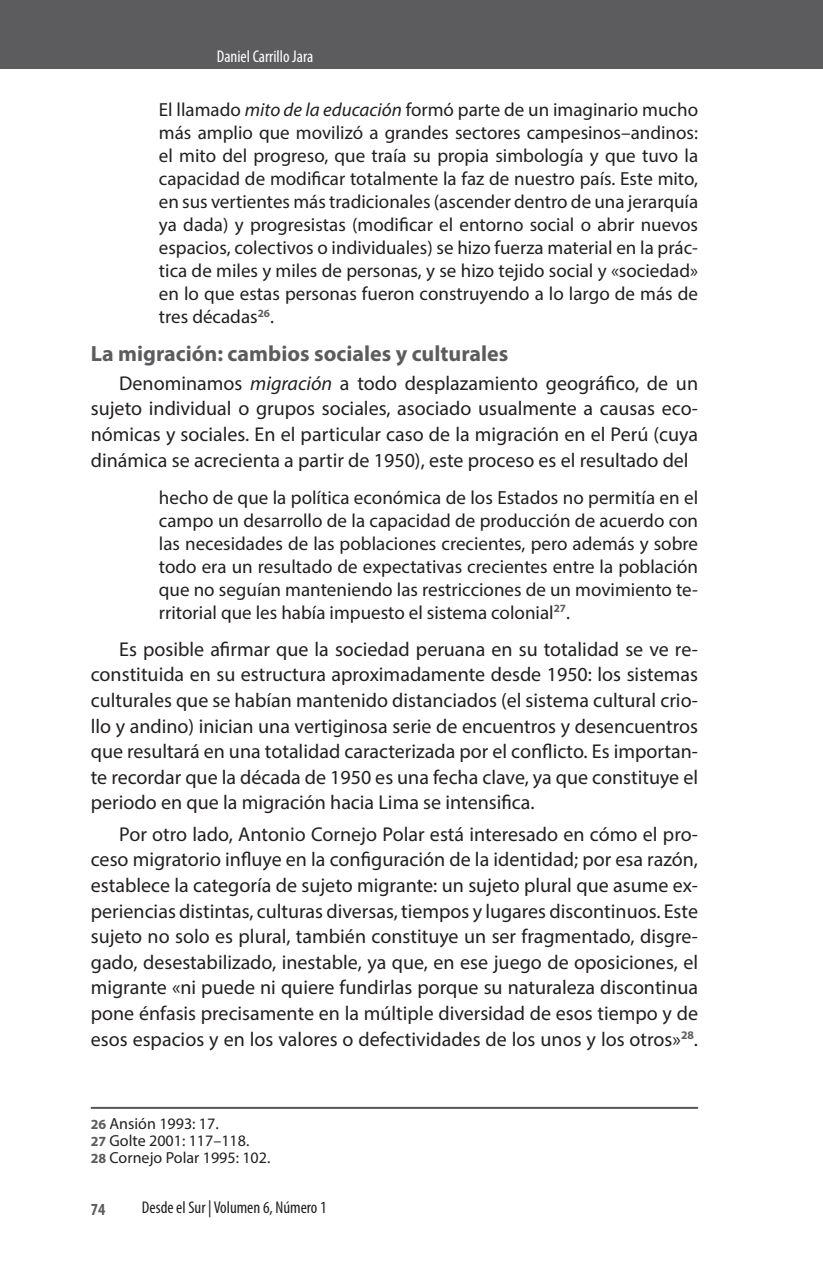
<style>
.page{position:relative;width:823px;height:1265px;background:#fff}
.page>*{position:absolute;margin:0;border:0;box-sizing:border-box;transform-origin:0 0}
.SUBTITULO{font:700 22px "Myriad Pro";color:#5c5c5f}
.PARRAFOS{font:20px/25.6px "Myriad Pro";color:#231f20;text-align:justify}
.SUMILLA_PARRAFO{font:19px/23px "Myriad Pro";color:#231f20;text-align:justify}
.t1{font:condensed 17px "Myriad Pro";color:#231f20}
.PARRAFOS-2{font:condensed 17px "Myriad Pro";color:#fff}
.t2{font:700 condensed 17px "Myriad Pro";color:#5c5c5f}
.NOTA_AL_PIE_SIN_RAYA{font:16px "Myriad Pro";color:#231f20}
.s1{font-style:italic}
.s2{font-weight:700;font-size:14px;color:#5c5c5f}
</style>
<div class="page">
<div style="left:0;top:0;width:822px;height:68px;background:#5c5c5f"></div>
<hr style="left:91px;top:1106px;width:606px;height:2px;background:#57585a">
<p class="PARRAFOS-2" style="left:217px;top:46px;width:98px">Daniel Carrillo Jara</p>
<p class="SUMILLA_PARRAFO" style="left:159px;top:98px;width:540px">El llamado <span class="s1">mito de la educación</span> formó parte de un imaginario mucho más amplio que movilizó a grandes sectores campesinos–andinos: el mito del progreso, que traía su propia simbología y que tuvo la capacidad de modificar totalmente la faz de nuestro país. Este mito, en sus vertientes más tradicionales (ascender dentro de una jerarquía ya dada) y progresistas (modificar el entorno social o abrir nuevos espacios, colectivos o individuales) se hizo fuerza material en la prác&shy;tica de miles y miles de personas, y se hizo tejido social y «sociedad» en lo que estas personas fueron construyendo a lo largo de más de tres décadas<sup>26</sup>.</p>
<p class="SUBTITULO" style="left:91px;top:339px;width:419px">La migración: cambios sociales y culturales</p>
<p class="PARRAFOS" style="left:91px;top:370px;width:608px;text-indent:28px">Denominamos <span class="s1">migración</span> a todo desplazamiento geográfico, de un sujeto individual o grupos sociales, asociado usualmente a causas eco&shy;nómicas y sociales. En el particular caso de la migración en el Perú (cuya dinámica se acrecienta a partir de 1950), este proceso es el resultado del</p>
<p class="SUMILLA_PARRAFO" style="left:159px;top:485px;width:540px">hecho de que la política económica de los Estados no permitía en el campo un desarrollo de la capacidad de producción de acuerdo con las necesidades de las poblaciones crecientes, pero además y sobre todo era un resultado de expectativas crecientes entre la población que no seguían manteniendo las restricciones de un movimiento te&shy;rritorial que les había impuesto el sistema colonial<sup>27</sup>.</p>
<p class="PARRAFOS" style="left:91px;top:636px;width:608px;text-indent:28px">Es posible afirmar que la sociedad peruana en su totalidad se ve re&shy;constituida en su estructura aproximadamente desde 1950: los sistemas culturales que se habían mantenido distanciados (el sistema cultural crio&shy;llo y andino) inician una vertiginosa serie de encuentros y desencuentros que resultará en una totalidad caracterizada por el conflicto. Es importan&shy;te recordar que la década de 1950 es una fecha clave, ya que constituye el periodo en que la migración hacia Lima se intensifica.</p>
<p class="PARRAFOS" style="left:91px;top:820px;width:608px;text-indent:28px">Por otro lado, Antonio Cornejo Polar está interesado en cómo el pro&shy;ceso migratorio influye en la configuración de la identidad; por esa razón, establece la categoría de sujeto migrante: un sujeto plural que asume ex&shy;periencias distintas, culturas diversas, tiempos y lugares discontinuos. Este sujeto no solo es plural, también constituye un ser fragmentado, disgre&shy;gado, desestabilizado, inestable, ya que, en ese juego de oposiciones, el migrante «ni puede ni quiere fundirlas porque su naturaleza discontinua pone énfasis precisamente en la múltiple diversidad de esos tiempo y de esos espacios y en los valores o defectividades de los unos y los otros»<sup>28</sup>.</p>
<p class="NOTA_AL_PIE_SIN_RAYA" style="left:91px;top:1113px;width:129px"><span class="s2">26</span> Ansión 1993: 17.</p>
<p class="NOTA_AL_PIE_SIN_RAYA" style="left:91px;top:1130px;width:160px"><span class="s2">27</span> Golte 2001: 117–118.</p>
<p class="NOTA_AL_PIE_SIN_RAYA" style="left:91px;top:1147px;width:181px"><span class="s2">28</span> Cornejo Polar 1995: 102.</p>
<p class="t2" style="left:91px;top:1198px;width:16px">74</p>
<p class="t1" style="left:142px;top:1196px;width:186px">Desde el Sur | Volumen 6, Número 1</p>
</div>
